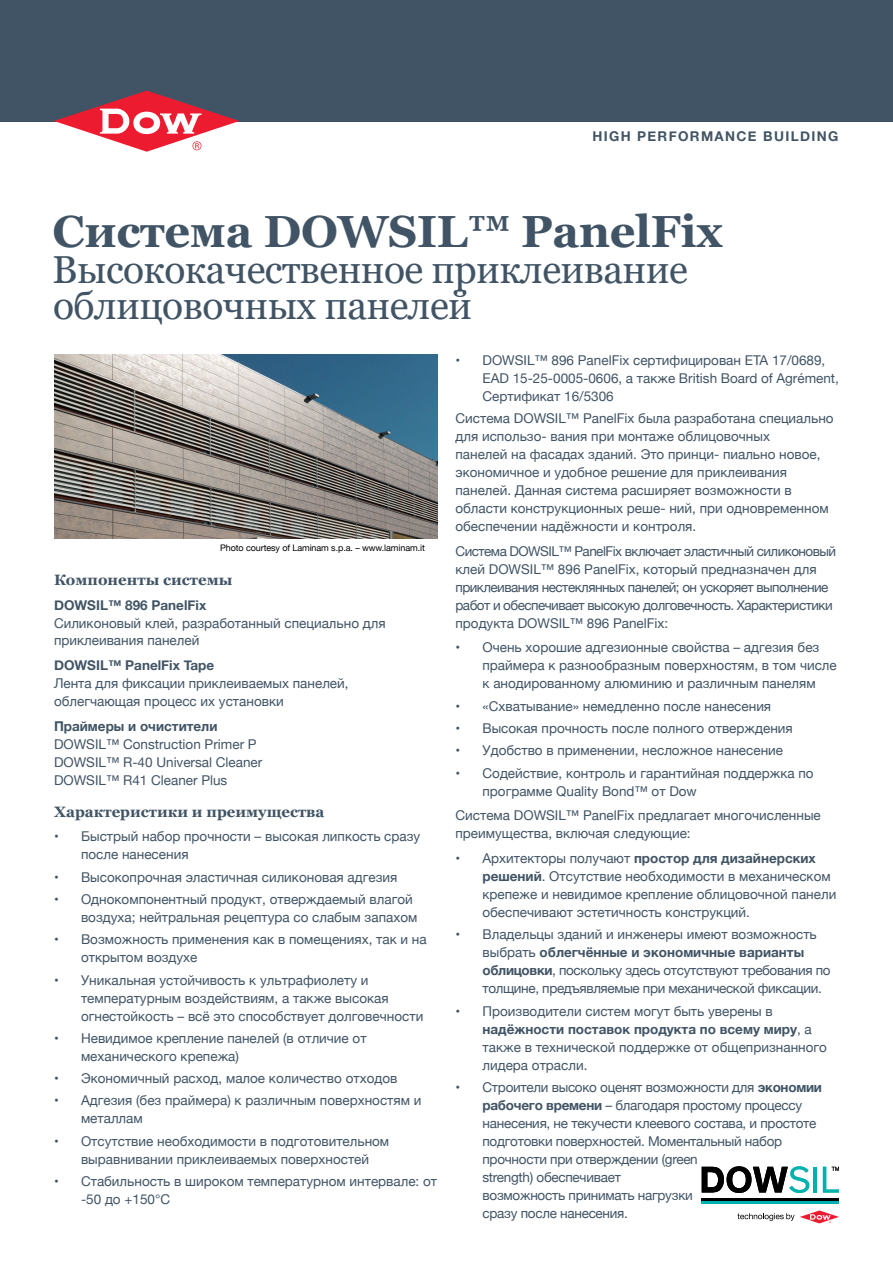
<style>
.page{position:relative;width:893px;height:1263px;background:#fff}
.page>*{position:absolute;margin:0;border:0;box-sizing:border-box;transform-origin:0 0}
.t1{font:700 45px "Georgia";letter-spacing:-.005em;color:#415465}
.t2{font:39px/36px "Georgia";letter-spacing:-.015em;color:#415465}
.t3{font:700 15px "Georgia";color:#415465}
.t4{font:13.5px/18px "Helvetica Neue";color:#415465}
.t5{font:13.5px/18px "Helvetica Neue";letter-spacing:-.02em;color:#415465}
.t6{font:13.5px/18px "Helvetica Neue";letter-spacing:-.04em;color:#415465}
.t7{font:13.5px/18px "Helvetica Neue";letter-spacing:-.025em;color:#415465}
.t8{font:700 13.5px "Helvetica Neue";color:#415465}
.t9{font:700 13.5px "Helvetica Neue";letter-spacing:.1em;color:#415465}
.t10{font:9px "Helvetica Neue";letter-spacing:-.01em;color:#000}
.s1{font-weight:700}
</style>
<div class="page">
<img style="left:54px;top:355px;width:383px;height:183px">
<div style="left:0;top:0;width:893px;height:121px;background:#415465"></div>
<svg style="left:54px;top:91px;width:185px;height:61px"></svg>
<svg style="left:702px;top:1166px;width:107px;height:27px"></svg>
<hr style="left:813px;top:1167px;width:4px;height:25px;background:#00b2ad">
<svg style="left:823px;top:1167px;width:16px;height:25px"></svg>
<hr style="left:702px;top:1198px;width:137px;height:2px;background:#000">
<hr style="left:702px;top:1202px;width:137px;height:2px;background:#00b2ad">
<svg style="left:737px;top:1210px;width:102px;height:13px"></svg>
<p class="t9" style="left:592px;top:126px;width:247px">HIGH PERFORMANCE BUILDING</p>
<h1 class="t1" style="left:52px;top:202px;width:672px">Система DOWSIL™ PanelFix</h1>
<h2 class="t2" style="left:52px;top:252px;width:637px">Высококачественное приклеивание облицовочных панелей</h2>
<p class="t10" style="left:220px;top:541px;width:206px">Photo courtesy of Laminam s.p.a. – www.laminam.it</p>
<p class="t3" style="left:54px;top:570px;width:180px">Компоненты системы</p>
<p class="t8" style="left:54px;top:594px;width:154px">DOWSIL™ 896 PanelFix</p>
<p class="t4" style="left:54px;top:614px;width:333px">Силиконовый клей, разработанный специально для приклеивания панелей</p>
<p class="t8" style="left:54px;top:655px;width:162px">DOWSIL™ PanelFix Tape</p>
<p class="t4" style="left:54px;top:675px;width:296px">Лента для фиксации приклеиваемых панелей, облегчающая процесс их установки</p>
<p class="t8" style="left:54px;top:715px;width:165px">Праймеры и очистители</p>
<p class="t4" style="left:54px;top:736px;width:210px">DOWSIL™ Construction Primer P<br>DOWSIL™ R-40 Universal Cleaner<br>DOWSIL™ R41 Cleaner Plus</p>
<p class="t3" style="left:54px;top:802px;width:272px">Характеристики и преимущества</p>
<p class="t4" style="left:81px;top:828px;width:341px;text-indent:-27px">• Быстрый набор прочности – высокая липкость сразу после нанесения</p>
<p class="t4" style="left:54px;top:868px;width:345px">• Высокопрочная эластичная силиконовая адгезия</p>
<p class="t4" style="left:81px;top:891px;width:338px;text-indent:-27px">• Однокомпонентный продукт, отверждаемый влагой воздуха; нейтральная рецептура со слабым запахом</p>
<p class="t4" style="left:81px;top:931px;width:347px;text-indent:-27px">• Возможность применения как в помещениях, так и на открытом воздухе</p>
<p class="t4" style="left:81px;top:971px;width:344px;text-indent:-27px">• Уникальная устойчивость к ультрафиолету и температурным воздействиям, а также высокая огнестойкость – всё это способствует долговечности</p>
<p class="t4" style="left:81px;top:1030px;width:287px;text-indent:-27px">• Невидимое крепление панелей (в отличие от механического крепежа)</p>
<p class="t4" style="left:54px;top:1070px;width:345px">• Экономичный расход, малое количество отходов</p>
<p class="t4" style="left:81px;top:1092px;width:342px;text-indent:-27px">• Адгезия (без праймера) к различным поверхностям и металлам</p>
<p class="t4" style="left:54px;top:1133px;width:337px;text-align:center">• Отсутствие необходимости в подготовительном выравнивании приклеиваемых поверхностей</p>
<p class="t4" style="left:81px;top:1173px;width:358px;text-indent:-27px">• Стабильность в широком температурном интервале: от -50 до +150°С</p>
<p class="t4" style="left:482px;top:352px;width:358px;text-indent:-27px">• DOWSIL™ 896 PanelFix сертифицирован ETA 17/0689,<br>EAD 15-25-0005-0606, а также British Board of Agrément,<br>Сертификат 16/5306</p>
<p class="t4" style="left:455px;top:410px;width:380px">Система DOWSIL™ PanelFix была разработана специально для использо- вания при монтаже облицовочных<br>панелей на фасадах зданий. Это принци- пиально новое, экономичное и удобное решение для приклеивания панелей. Данная система расширяет возможности в области конструкционных реше- ний, при одновременном обеспечении надёжности и контроля.</p>
<p class="t6" style="left:455px;top:543px;width:382px">Система DOWSIL™ PanelFix включает эластичный силиконовый клей DOWSIL™ 896 PanelFix, который предназначен для приклеивания нестеклянных панелей; он ускоряет выполнение работ и обеспечивает высокую долговечность. Характеристики продукта DOWSIL™ 896 PanelFix:</p>
<p class="t4" style="left:482px;top:639px;width:356px;text-indent:-27px">• Очень хорошие адгезионные свойства – адгезия без праймера к разнообразным поверхностям, в том числе к анодированному алюминию и различным панелям</p>
<p class="t4" style="left:455px;top:698px;width:317px">• «Схватывание» немедленно после нанесения</p>
<p class="t4" style="left:455px;top:720px;width:339px">• Высокая прочность после полного отверждения</p>
<p class="t4" style="left:455px;top:742px;width:329px">• Удобство в применении, несложное нанесение</p>
<p class="t4" style="left:482px;top:765px;width:333px;text-indent:-27px">• Содействие, контроль и гарантийная поддержка по программе Quality Bond™ от Dow</p>
<p class="t4" style="left:455px;top:807px;width:367px">Система DOWSIL™ PanelFix предлагает многочисленные преимущества, включая следующие:</p>
<p class="t4" style="left:482px;top:850px;width:355px;text-indent:-27px">• Архитекторы получают <span class="s1">простор для дизайнерских решений</span>. Отсутствие необходимости в механическом крепеже и невидимое крепление облицовочной панели обеспечивают эстетичность конструкций.</p>
<p class="t7" style="left:482px;top:926px;width:350px;text-indent:-27px">• Владельцы зданий и инженеры имеют возможность выбрать <span class="s1">облегчённые и экономичные варианты облицовки</span>, поскольку здесь отсутствуют требования по толщине, предъявляемые при механической фиксации.</p>
<p class="t4" style="left:482px;top:1003px;width:346px;text-indent:-27px">• Производители систем могут быть уверены в <span class="s1">надёжности поставок продукта по всему миру</span>, а также в технической поддержке от общепризнанного лидера отрасли.</p>
<p class="t5" style="left:482px;top:1079px;width:341px;text-indent:-27px">• Строители высоко оценят возможности для <span class="s1">экономии рабочего времени</span> – благодаря простому процессу нанесения, не текучести клеевого состава, и простоте подготовки поверхностей. Моментальный набор прочности при отверждении (green<br>strength) обеспечивает<br>возможность принимать нагрузки<br>сразу после нанесения.</p>
</div>
